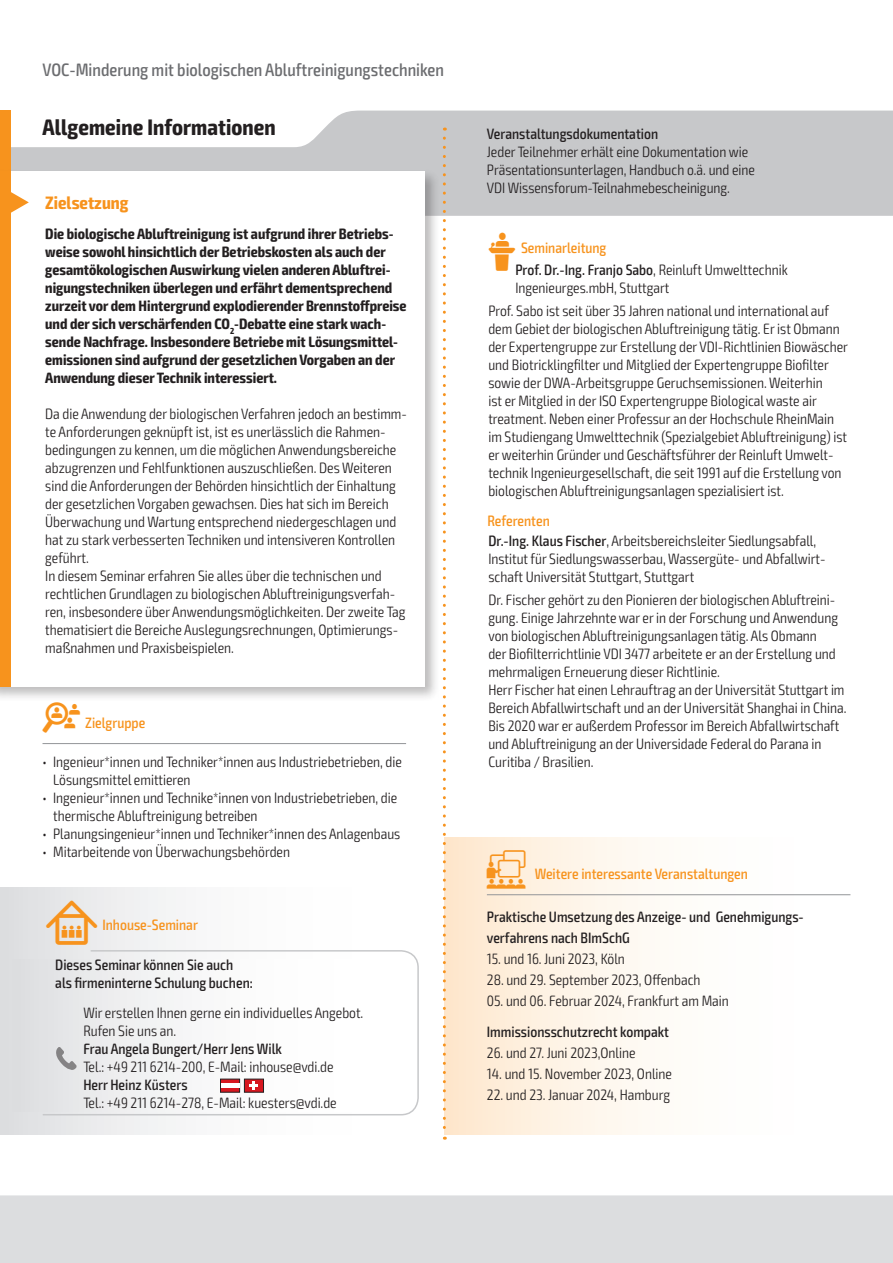
<style>
.page{position:relative;width:893px;height:1263px;background:#fff}
.page>*{position:absolute;margin:0;border:0;box-sizing:border-box;transform-origin:0 0}
.t1{font:700 condensed 22.5px "Exo 2";letter-spacing:.005em;color:#231f20}
.t2{font:500 condensed 18px "Exo 2";color:#6c6d70}
.t3{font:700 condensed 18px "Exo 2";color:#f7931d}
.t4{font:300 condensed 15px/18px "Exo 2";color:#231f20}
.t5{font:700 condensed 15px/18px "Exo 2";color:#231f20}
.t6{font:500 condensed 15px/21px "Exo 2";color:#231f20}
.t7{font:500 condensed 15px "Exo 2";color:#f7931d}
.s1{font-family:"VDI Iconset S4 A Regular";font-weight:400;font-stretch:normal;color:#f7931d}
.s2{color:#f7931d}
.s3{font-weight:300}
.s4{font-weight:500}
.s5{font-family:"VDI Iconset S4 A Regular";font-weight:400;font-stretch:normal}
.s6{font-family:"VDI Iconset S4 A Regular";font-weight:400;font-stretch:normal;font-size:19.5px}
.s7{font-family:"VDI Iconset S4 A Regular";font-weight:400;font-stretch:normal;font-size:15.45px}
</style>
<div class="page">
<div style="left:0;top:1195px;width:893px;height:68px;background:#dcdddf"></div>
<svg style="left:11px;top:111px;width:881px;height:105px;fill:#c7c8ca"></svg>
<hr style="left:892px;top:111px;width:1px;height:105px;background:#f7931d">
<div style="left:0;top:111px;width:11px;height:63px;background:#f7931d"></div>
<div style="left:0;top:168px;width:440px;height:534px;background:#231f20;opacity:.3"></div>
<div style="left:0;top:171px;width:424px;height:516px;background:#fff"></div>
<div style="left:0;top:171px;width:11px;height:516px;background:#f7931d"></div>
<svg style="left:11px;top:192px;width:18px;height:21px"></svg>
<hr style="left:43px;top:743px;width:363px;height:1px;background:#939598">
<div style="left:444px;top:837px;width:406px;height:297px;background:linear-gradient(to right,#feebd5,#feffff)"></div>
<hr style="left:487px;top:894px;width:363px;height:1px;background:#939598">
<div style="left:0;top:887px;width:419px;height:247px;background:linear-gradient(to right,#e2e3e5,#fff)"></div>
<svg style="left:42px;top:949px;width:377px;height:167px"></svg>
<div style="left:13px;top:959px;width:382px;height:152px;background:linear-gradient(to right,#e3e3e5,#fff)"></div>
<svg style="left:220px;top:1079px;width:44px;height:13px"></svg>
<div style="left:221px;top:1083px;width:18px;height:5px;background:#fff"></div>
<svg style="left:56px;top:1047px;width:21px;height:23px"></svg>
<svg style="left:443px;top:138px;width:3px;height:1002px"></svg>
<p class="t2" style="left:43px;top:59px;width:403px">VOC-Minderung mit biologischen Abluftreinigungstechniken</p>
<h1 class="t1" style="left:43px;top:113px;width:235px">Allgemeine Informationen</h1>
<p class="t6" style="left:487px;top:124px;width:173px">Veranstaltungsdokumentation</p>
<p class="t4" style="left:487px;top:143px;width:270px">Jeder Teilnehmer erhält eine Dokumentation wie<br>Präsentationsunterlagen, Handbuch o.ä. und eine<br>VDI Wissensforum-Teilnahmebescheinigung.</p>
<p class="t5" style="left:45px;top:225px;width:363px">Die biologische Abluftreinigung ist aufgrund ihrer Betriebs&shy;weise sowohl hinsichtlich der Betriebskosten als auch der gesamtökologischen Auswirkung vielen anderen Abluftrei&shy;nigungstechniken überlegen und erfährt dementsprechend zurzeit vor dem Hintergrund explodierender Brennstoffpreise und der sich verschärfenden CO<sub>2</sub>-Debatte eine stark wach&shy;sende Nachfrage. Insbesondere Betriebe mit Lösungsmittel&shy;emissionen sind aufgrund der gesetzlichen Vorgaben an der Anwendung dieser Technik interessiert.</p>
<p class="t4" style="left:45px;top:405px;width:363px">Da die Anwendung der biologischen Verfahren jedoch an bestimm&shy;te Anforderungen geknüpft ist, ist es unerlässlich die Rahmen&shy;bedingungen zu kennen, um die möglichen Anwendungsbereiche abzugrenzen und Fehlfunktionen auszuschließen. Des Weiteren sind die Anforderungen der Behörden hinsichtlich der Einhaltung der gesetzlichen Vorgaben gewachsen. Dies hat sich im Bereich Überwachung und Wartung entsprechend niedergeschlagen und hat zu stark verbesserten Techniken und intensiveren Kontrollen geführt.<br>In diesem Seminar erfahren Sie alles über die technischen und rechtlichen Grundlagen zu biologischen Abluftreinigungsverfah&shy;ren, insbesondere über Anwendungsmöglichkeiten. Der zweite Tag thematisiert die Bereiche Auslegungsrechnungen, Optimierungs&shy;maßnahmen und Praxisbeispielen.</p>
<p class="t3" style="left:45px;top:192px;width:85px">Zielsetzung</p>
<p class="t6" style="left:515px;top:237px;width:274px;line-height:21.8px;text-indent:-27px"><span class="s1">L</span> <span class="s2">Seminarleitung<br></span>Prof. Dr.-Ing. Franjo Sabo<span class="s3">, Reinluft Umwelttechnik</span></p>
<p class="t4" style="left:488px;top:276px;width:342px;line-height:23px;text-indent:27px">Ingenieurges.mbH, Stuttgart<br>Prof. Sabo ist seit über 35 Jahren national und international auf</p>
<p class="t4" style="left:488px;top:320px;width:361px">dem Gebiet der biologischen Abluftreinigung tätig. Er ist Obmann der Expertengruppe zur Erstellung der VDI-Richtlinien Biowäscher und Biotricklingfilter und Mitglied der Expertengruppe Biofilter sowie der DWA-Arbeitsgruppe Geruchsemissionen. Weiterhin<br>ist er Mitglied in der ISO Expertengruppe Biological waste air treatment. Neben einer Professur an der Hochschule RheinMain im Studiengang Umwelttechnik (Spezialgebiet Abluftreinigung) ist er weiterhin Gründer und Geschäftsführer der Reinluft Umwelt&shy;technik Ingenieurgesellschaft, die seit 1991 auf die Erstellung von biologischen Abluftreinigungsanlagen spezialisiert ist.</p>
<p class="t4" style="left:488px;top:532px;width:339px"><span class="s4">Dr.-Ing. Klaus Fischer</span>, Arbeitsbereichsleiter Siedlungsabfall,<br>Institut für Siedlungswasserbau, Wassergüte- und Abfallwirt&shy;schaft Universität Stuttgart, Stuttgart</p>
<p class="t7" style="left:487px;top:512px;width:64px">Referenten</p>
<p class="t4" style="left:488px;top:591px;width:360px">Dr. Fischer gehört zu den Pionieren der biologischen Abluftreini&shy;gung. Einige Jahrzehnte war er in der Forschung und Anwendung von biologischen Abluftreinigungsanlagen tätig. Als Obmann<br>der Biofilterrichtlinie VDI 3477 arbeitete er an der Erstellung und mehrmaligen Erneuerung dieser Richtlinie.<br>Herr Fischer hat einen Lehrauftrag an der Universität Stuttgart im Bereich Abfallwirtschaft und an der Universität Shanghai in China.<br>Bis 2020 war er außerdem Professor im Bereich Abfallwirtschaft und Abluftreinigung an der Universidade Federal do Parana in Curitiba / Brasilien.</p>
<p class="t7" style="left:43px;top:714px;width:104px"><span class="s5">Z</span> Zielgruppe</p>
<p class="t4" style="left:53px;top:753px;width:350px;text-indent:-11px">• Ingenieur*innen und Techniker*innen aus Industriebetrieben, die<br>Lösungsmittel emittieren</p>
<p class="t4" style="left:53px;top:789px;width:346px;text-indent:-11px">• Ingenieur*innen und Technike*innen von Industriebetrieben, die thermische Abluftreinigung betreiben</p>
<p class="t4" style="left:43px;top:825px;width:359px">• Planungsingenieur*innen und Techniker*innen des Anlagenbaus</p>
<p class="t4" style="left:43px;top:843px;width:249px">• Mitarbeitende von Überwachungsbehörden</p>
<p class="t7" style="left:487px;top:865px;width:263px"><span class="s6">W</span> Weitere interessante Veranstaltungen</p>
<p class="t6" style="left:487px;top:906px;width:318px">Praktische Umsetzung des Anzeige- und Genehmigungs&shy;verfahrens nach BImSchG</p>
<p class="t4" style="left:487px;top:950px;width:140px">15. und 16. Juni 2023, Köln</p>
<p class="t4" style="left:487px;top:971px;width:215px">28. und 29. September 2023, Offenbach</p>
<p class="t4" style="left:487px;top:992px;width:243px">05. und 06. Februar 2024, Frankfurt am Main</p>
<p class="t6" style="left:487px;top:1022px;width:184px">Immissionsschutzrecht kompakt</p>
<p class="t4" style="left:487px;top:1044px;width:150px">26. und 27. Juni 2023,Online</p>
<p class="t4" style="left:487px;top:1065px;width:187px">14. und 15. November 2023, Online</p>
<p class="t4" style="left:487px;top:1086px;width:185px">22. und 23. Januar 2024, Hamburg</p>
<p class="t7" style="left:46px;top:916px;width:153px"><span class="s7">I</span> Inhouse-Seminar</p>
<p class="t6" style="left:55px;top:955px;width:199px;line-height:18px">Dieses Seminar können Sie auch als firmeninterne Schulung buchen:</p>
<p class="t4" style="left:83px;top:1004px;width:282px">Wir erstellen Ihnen gerne ein individuelles Angebot.<br>Rufen Sie uns an.</p>
<p class="t6" style="left:83px;top:1039px;width:200px">Frau Angela Bungert/Herr Jens Wilk</p>
<p class="t4" style="left:83px;top:1058px;width:252px">Tel.: +49 211 6214-200, E-Mail: inhouse@vdi.de</p>
<p class="t6" style="left:83px;top:1075px;width:106px">Herr Heinz Küsters</p>
<p class="t4" style="left:83px;top:1094px;width:255px">Tel.: +49 211 6214-278, E-Mail: kuesters@vdi.de</p>
</div>
